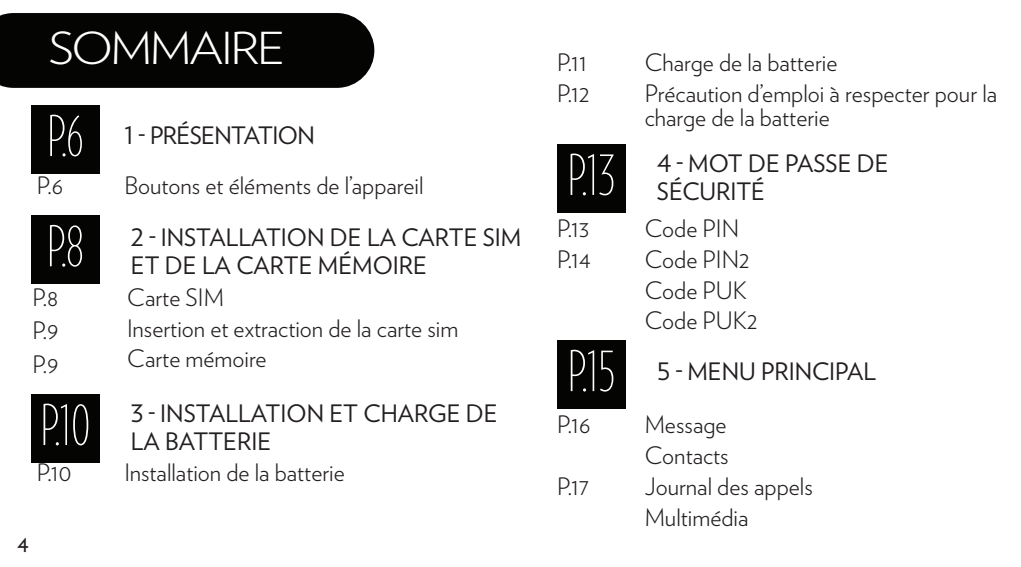
<style>
.page{position:relative;width:1021px;height:567px;background:#fff}
.page>*{position:absolute;margin:0;border:0;box-sizing:border-box;transform-origin:0 0}
.t1{font:200 56px "Verlag Compressed";color:#fff}
.t2{font:300 44px "Verlag";letter-spacing:-.05em;color:#fff;scale:1.12 1}
.t3{font:300 24px/24px "Verlag";color:#231f20}
.t4{font:24px/28px "Verlag";color:#231f20}
.t5{font:24px "Verlag";letter-spacing:-.025em;color:#231f20}
</style>
<div class="page">
<div style="left:31px;top:105px;width:68px;height:68px;background:#040503"></div>
<div style="left:31px;top:215px;width:68px;height:68px;background:#040503"></div>
<div style="left:31px;top:394px;width:68px;height:68px;background:#040503"></div>
<div style="left:557px;top:144px;width:68px;height:68px;background:#040503"></div>
<div style="left:557px;top:340px;width:68px;height:68px;background:#040503"></div>
<div style="left:0;top:13px;width:374px;height:75px;background:#040503"></div>
<p class="t2" style="left:49px;top:16px;width:212px">SOMMAIRE</p>
<p class="t1" style="left:47px;top:102px;width:38px">P.6</p>
<p class="t3" style="left:37px;top:172px;width:28px">P.6</p>
<p class="t1" style="left:47px;top:212px;width:38px">P.8</p>
<p class="t3" style="left:32px;top:284px;width:27px">P.8</p>
<p class="t3" style="left:32px;top:317px;width:28px">P.9</p>
<p class="t3" style="left:32px;top:351px;width:28px">P.9</p>
<p class="t1" style="left:40px;top:391px;width:51px">P.10</p>
<p class="t3" style="left:37px;top:459px;width:36px">P.10</p>
<p class="t4" style="left:17px;top:528px;width:13px">4</p>
<p class="t5" style="left:124px;top:118px;width:192px">1 - PRÉSENTATION</p>
<p class="t3" style="left:124px;top:172px;width:300px">Boutons et éléments de l’appareil</p>
<p class="t4" style="left:131px;top:222px;width:392px">2 - INSTALLATION DE LA CARTE SIM<br>ET DE LA CARTE MÉMOIRE</p>
<p class="t3" style="left:127px;top:284px;width:98px">Carte SIM</p>
<p class="t3" style="left:127px;top:315px;width:333px">Insertion et extraction de la carte sim</p>
<p class="t3" style="left:127px;top:345px;width:141px">Carte mémoire</p>
<p class="t4" style="left:131px;top:398px;width:368px">3 - INSTALLATION ET CHARGE DE<br>LA BATTERIE</p>
<p class="t3" style="left:124px;top:459px;width:222px">Installation de la batterie</p>
<p class="t3" style="left:557px;top:49px;width:31px">P.11</p>
<p class="t3" style="left:557px;top:80px;width:34px">P.12</p>
<p class="t1" style="left:567px;top:141px;width:49px">P.13</p>
<p class="t3" style="left:557px;top:215px;width:33px">P.13</p>
<p class="t3" style="left:557px;top:246px;width:35px">P.14</p>
<p class="t1" style="left:567px;top:337px;width:49px">P.15</p>
<p class="t3" style="left:557px;top:411px;width:35px">P.16</p>
<p class="t3" style="left:557px;top:473px;width:33px">P.17</p>
<p class="t3" style="left:644px;top:49px;width:194px">Charge de la batterie</p>
<p class="t3" style="left:644px;top:80px;width:354px">Précaution d’emploi à respecter pour la charge de la batterie</p>
<p class="t4" style="left:657px;top:148px;width:233px">4 - MOT DE PASSE DE<br>SÉCURITÉ</p>
<p class="t3" style="left:644px;top:215px;width:96px">Code PIN</p>
<p class="t3" style="left:644px;top:246px;width:106px">Code PIN2</p>
<p class="t3" style="left:644px;top:277px;width:104px">Code PUK</p>
<p class="t3" style="left:644px;top:307px;width:114px">Code PUK2</p>
<p class="t4" style="left:657px;top:356px;width:221px">5 - MENU PRINCIPAL</p>
<p class="t3" style="left:644px;top:411px;width:83px">Message</p>
<p class="t3" style="left:644px;top:442px;width:86px">Contacts</p>
<p class="t3" style="left:644px;top:473px;width:170px">Journal des appels</p>
<p class="t3" style="left:644px;top:503px;width:105px">Multimédia</p>
</div>
